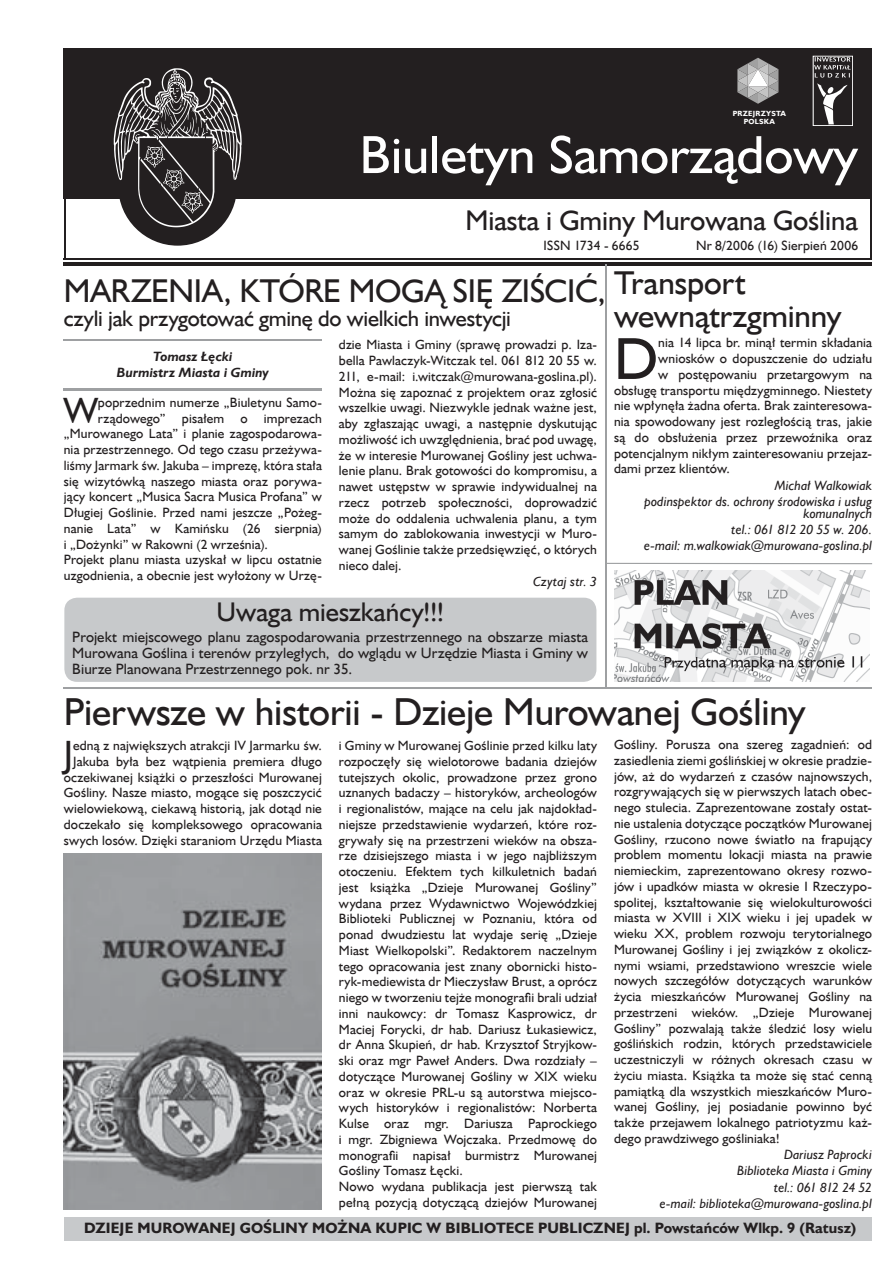
<style>
.page{position:relative;width:893px;height:1263px;background:#fff}
.page>*{position:absolute;margin:0;border:0;box-sizing:border-box;transform-origin:0 0}
.t1{font:59.7px "Humanst 521 EU";color:#231f20}
.t2{font:54px "Humanst 521 EU";color:#fff}
.t3{font:39px "Humanst 521 EU";color:#231f20}
.t4{font:36.6px "Humanst 521 EU";color:#231f20}
.t5{font:33px/33px "Humanst 521 EU";letter-spacing:-.005em;color:#231f20}
.t6{font:28.5px "Humanst 521 EU";color:#231f20}
.t7{font:27px "Humanst 521 EU";color:#231f20}
.t8{font:22.5px "Humanst 521 EU";letter-spacing:-.01em;color:#231f20}
.t9{font:15px/15.8px "Humanst 521 EU";letter-spacing:.01em;color:#231f20;text-align:justify}
.t10{font:700 15px "Humanst 521 EU";letter-spacing:.01em;color:#231f20}
.t11{font:13.5px/15.8px "Humanst 521 EU";letter-spacing:.01em;color:#231f20;text-align:justify}
.t12{font:italic 13.5px/16.2px "Humanst 521 EU";color:#231f20;text-align:right}
.t13{font:italic 700 13.5px/16.2px "Humanst 521 EU";letter-spacing:.01em;color:#231f20;text-align:center}
.t14{font:700 7.5px/7.5px "Humanst 521 EU";letter-spacing:.03em;color:#fff;text-align:center}
</style>
<div class="page">
<div style="left:64px;top:48px;width:808px;height:151px;background:#231f20"></div>
<svg style="left:114px;top:68px;width:128px;height:178px"></svg>
<hr style="left:64px;top:258px;width:808px;height:1px;background:#231f20">
<hr style="left:64px;top:262px;width:808px;height:4px;background:#231f20">
<svg style="left:814px;top:58px;width:36px;height:66px"></svg>
<div style="left:812px;top:56px;width:41px;height:70px;border:1px solid #fff"></div>
<hr style="left:64px;top:180px;width:1px;height:79px;background:#231f20">
<hr style="left:870px;top:169px;width:2px;height:90px;background:#231f20">
<svg style="left:737px;top:58px;width:41px;height:46px"></svg>
<div style="left:64px;top:1218px;width:807px;height:23px;background:#c7c9cb"></div>
<hr style="left:64px;top:688px;width:808px;height:1px;background:#9ea0a2">
<img style="left:64px;top:854px;width:258px;height:355px">
<hr style="left:605px;top:264px;width:1px;height:423px;background:#9ea0a2">
<hr style="left:64px;top:339px;width:258px;height:2px;background:#9ea0a2">
<hr style="left:64px;top:388px;width:258px;height:3px;background:#9ea0a2">
<div style="left:64px;top:598px;width:532px;height:84px;background:#c7c9cb;border-radius:13px"></div>
<hr style="left:606px;top:563px;width:266px;height:1px;background:#9ea0a2">
<img style="left:614px;top:571px;width:255px;height:110px">
<p class="t14" style="left:732px;top:110px;width:55px">PRZEJRZYSTA<br>POLSKA</p>
<h2 class="t2" style="left:359px;top:121px;width:499px">Biuletyn Samorządowy</h2>
<h3 class="t6" style="left:465px;top:203px;width:394px">Miasta i Gminy Murowana Goślina</h3>
<p class="t11" style="left:543px;top:237px;width:97px">ISSN 1734 - 6665</p>
<p class="t11" style="left:696px;top:237px;width:164px">Nr 8/2006 (16) Sierpień 2006</p>
<h3 class="t5" style="left:64px;top:274px;width:543px">MARZENIA, KTÓRE MOGĄ SIĘ ZIŚCIĆ,</h3>
<h3 class="t8" style="left:64px;top:305px;width:448px">czyli jak przygotować gminę do wielkich inwestycji</h3>
<p class="t13" style="left:117px;top:348px;width:153px">Tomasz Łęcki<br>Burmistrz Miasta i Gminy</p>
<h3 class="t4" style="left:64px;top:388px;width:36px">W</h3>
<p class="t11" style="left:98px;top:394px;width:225px">poprzednim numerze „Biuletynu Samo-</p>
<p class="t11" style="left:98px;top:410px;width:225px">rządowego” pisałem o imprezach</p>
<p class="t11" style="left:64px;top:426px;width:259px">„Murowanego Lata” i planie zagospodarowa-</p>
<p class="t11" style="left:64px;top:441px;width:259px">nia przestrzennego. Od tego czasu przeżywa-</p>
<p class="t11" style="left:64px;top:457px;width:259px">liśmy Jarmark św. Jakuba – imprezę, która stała</p>
<p class="t11" style="left:64px;top:473px;width:259px">się wizytówką naszego miasta oraz porywa-</p>
<p class="t11" style="left:64px;top:489px;width:259px">jący koncert „Musica Sacra Musica Profana” w</p>
<p class="t11" style="left:64px;top:504px;width:259px">Długiej Goślinie. Przed nami jeszcze „Pożeg-</p>
<p class="t11" style="left:64px;top:520px;width:259px">nanie Lata” w Kamińsku (26 sierpnia)</p>
<p class="t11" style="left:64px;top:536px;width:205px">i „Dożynki” w Rakowni (2 września).</p>
<p class="t11" style="left:64px;top:552px;width:259px">Projekt planu miasta uzyskał w lipcu ostatnie</p>
<p class="t11" style="left:64px;top:567px;width:259px">uzgodnienia, a obecnie jest wyłożony w Urzę-</p>
<p class="t11" style="left:339px;top:337px;width:259px">dzie Miasta i Gminy (sprawę prowadzi p. Iza&shy;bella Pawlaczyk-Witczak tel. 061 812 20 55 w.<br>211, e-mail: i.witczak@murowana-goslina.pl).<br>Można się zapoznać z projektem oraz zgłosić wszelkie uwagi. Niezwykle jednak ważne jest, aby zgłaszając uwagi, a następnie dyskutując możliwość ich uwzględnienia, brać pod uwagę, że w interesie Murowanej Gośliny jest uchwa&shy;lenie planu. Brak gotowości do kompromisu, a nawet ustępstw w sprawie indywidualnej na rzecz potrzeb społeczności, doprowadzić może do oddalenia uchwalenia planu, a tym samym do zablokowania inwestycji w Muro&shy;wanej Goślinie także przedsięwzięć, o których nieco dalej.</p>
<p class="t12" style="left:533px;top:573px;width:65px">Czytaj str. 3</p>
<h3 class="t7" style="left:217px;top:596px;width:229px">Uwaga mieszkańcy!!!</h3>
<p class="t9" style="left:72px;top:629px;width:517px">Projekt miejscowego planu zagospodarowania przestrzennego na obszarze miasta Murowana Goślina i terenów przyległych, do wglądu w Urzędzie Miasta i Gminy w Biurze Planowana Przestrzennego pok. nr 35.</p>
<h3 class="t5" style="left:614px;top:265px;width:229px">Transport wewnątrzgminny</h3>
<h1 class="t1" style="left:614px;top:322px;width:46px">D</h1>
<p class="t11" style="left:658px;top:335px;width:215px">nia 14 lipca br. minął termin składania</p>
<p class="t11" style="left:658px;top:350px;width:215px">wniosków o dopuszczenie do udziału</p>
<p class="t11" style="left:658px;top:366px;width:215px">w postępowaniu przetargowym na</p>
<p class="t11" style="left:614px;top:382px;width:259px">obsługę transportu międzygminnego. Niestety</p>
<p class="t11" style="left:614px;top:398px;width:259px">nie wpłynęła żadna oferta. Brak zainteresowa-</p>
<p class="t11" style="left:614px;top:413px;width:259px">nia spowodowany jest rozległością tras, jakie</p>
<p class="t11" style="left:614px;top:429px;width:259px">są do obsłużenia przez przewoźnika oraz</p>
<p class="t11" style="left:614px;top:445px;width:259px">potencjalnym nikłym zainteresowaniu przejaz-</p>
<p class="t11" style="left:614px;top:461px;width:117px">dami przez klientów.</p>
<p class="t12" style="left:644px;top:477px;width:229px">Michał Walkowiak<br>podinspektor ds. ochrony środowiska i usług</p>
<p class="t12" style="left:644px;top:505px;width:229px">komunalnych<br>tel.: 061 812 20 55 w. 206.<br>e-mail: m.walkowiak@murowana-goslina.pl</p>
<h3 class="t3" style="left:64px;top:688px;width:743px">Pierwsze w historii - Dzieje Murowanej Gośliny</h3>
<p class="t11" style="left:64px;top:737px;width:259px;text-align:right">edną z największych atrakcji IV Jarmarku św.<br>Jakuba była bez wątpienia premiera długo oczekiwanej książki o przeszłości Murowanej Gośliny. Nasze miasto, mogące się poszczycić wielowiekową, ciekawą historią, jak dotąd nie doczekało się kompleksowego opracowania swych losów. Dzięki staraniom Urzędu Miasta</p>
<p class="t11" style="left:339px;top:737px;width:259px;text-align:left">i Gminy w Murowanej Goślinie przed kilku laty rozpoczęły się wielotorowe badania dziejów tutejszych okolic, prowadzone przez grono uznanych badaczy – historyków, archeologów i regionalistów, mające na celu jak najdokład&shy;niejsze przedstawienie wydarzeń, które roz&shy;grywały się na przestrzeni wieków na obsza&shy;rze dzisiejszego miasta i w jego najbliższym otoczeniu. Efektem tych kilkuletnich badań jest książka „Dzieje Murowanej Gośliny” wydana przez Wydawnictwo Wojewódzkiej Biblioteki Publicznej w Poznaniu, która od ponad dwudziestu lat wydaje serię „Dzieje Miast Wielkopolski”. Redaktorem naczelnym tego opracowania jest znany obornicki histo&shy;ryk-mediewista dr Mieczysław Brust, a oprócz niego w tworzeniu tejże monografii brali udział inni naukowcy: dr Tomasz Kasprowicz, dr Maciej Forycki, dr hab. Dariusz Łukasiewicz, dr Anna Skupień, dr hab. Krzysztof Stryjkow&shy;ski oraz mgr Paweł Anders. Dwa rozdziały – dotyczące Murowanej Gośliny w XIX wieku oraz w okresie PRL-u są autorstwa miejsco&shy;wych historyków i regionalistów: Norberta Kulse oraz mgr. Dariusza Paprockiego i mgr. Zbigniewa Wojczaka. Przedmowę do monografii napisał burmistrz Murowanej Gośliny Tomasz Łęcki.<br>Nowo wydana publikacja jest pierwszą tak pełną pozycją dotyczącą dziejów Murowanej</p>
<p class="t11" style="left:614px;top:736px;width:259px">Gośliny. Porusza ona szereg zagadnień: od zasiedlenia ziemi goślińskiej w okresie pradzie&shy;jów, aż do wydarzeń z czasów najnowszych, rozgrywających się w pierwszych latach obec&shy;nego stulecia. Zaprezentowane zostały ostat&shy;nie ustalenia dotyczące początków Murowanej Gośliny, rzucono nowe światło na frapujący problem momentu lokacji miasta na prawie niemieckim, zaprezentowano okresy rozwo&shy;jów i upadków miasta w okresie I Rzeczypo&shy;spolitej, kształtowanie się wielokulturowości miasta w XVIII i XIX wieku i jej upadek w wieku XX, problem rozwoju terytorialnego Murowanej Gośliny i jej związków z okolicz&shy;nymi wsiami, przedstawiono wreszcie wiele nowych szczegółów dotyczących warunków życia mieszkańców Murowanej Gośliny na przestrzeni wieków. „Dzieje Murowanej Gośliny” pozwalają także śledzić losy wielu goślińskich rodzin, których przedstawiciele uczestniczyli w różnych okresach czasu w życiu miasta. Książka ta może się stać cenną pamiątką dla wszystkich mieszkańców Muro&shy;wanej Gośliny, jej posiadanie powinno być także przejawem lokalnego patriotyzmu każ&shy;dego prawdziwego gośliniaka!</p>
<h3 class="t4" style="left:64px;top:731px;width:11px">J</h3>
<p class="t12" style="left:660px;top:1146px;width:214px">Dariusz Paprocki<br>Biblioteka Miasta i Gminy<br>tel.: 061 812 24 52<br>e-mail: biblioteka@murowana-goslina.pl</p>
<p class="t10" style="left:84px;top:1218px;width:773px">DZIEJE MUROWANEJ GOŚLINY MOŻNA KUPIC W BIBLIOTECE PUBLICZNEJ pl. Powstańców Wlkp. 9 (Ratusz)</p>
</div>
